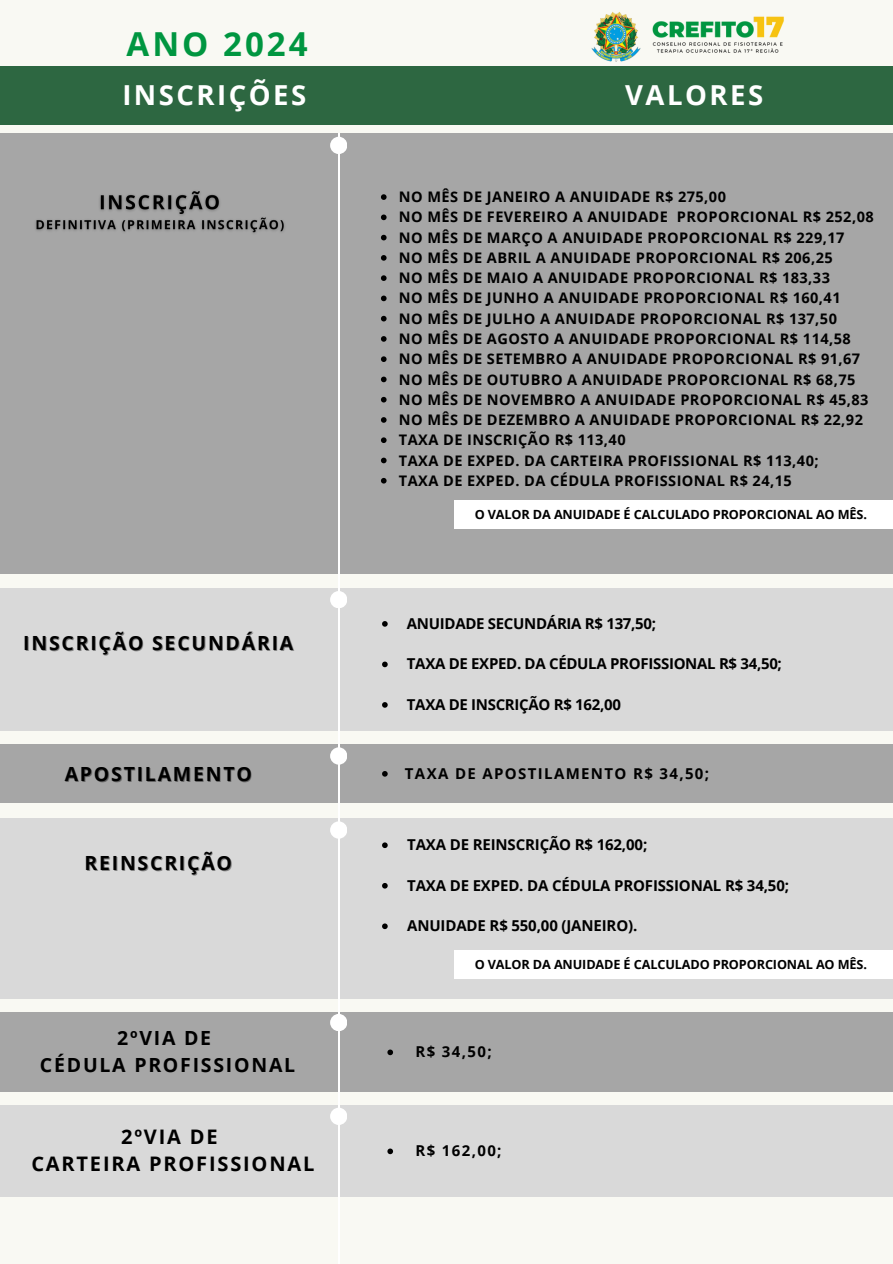
<style>
.page{position:relative;width:893px;height:1264px;background:#fff}
.page>*{position:absolute;margin:0;border:0;box-sizing:border-box;transform-origin:0 0}
.t1{font:700 33px "Open Sans";letter-spacing:.09em;color:#009640}
.t2{font:700 27.6px "Open Sans";letter-spacing:.09em;color:#fff}
.t3{font:700 20.1px "Open Sans";letter-spacing:.09em;color:#000}
.t4{font:700 19.5px "Open Sans";letter-spacing:.09em;color:#000}
.t5{font:700 15px "Open Sans";letter-spacing:-.01em;color:#000}
.t6{font:700 15px "Open Sans";letter-spacing:.09em;color:#000}
.t7{font:700 14.55px "Open Sans";letter-spacing:.03em;color:#000}
.t8{font:700 12.75px "Open Sans";letter-spacing:-.01em;color:#000}
</style>
<div class="page">
<div style="left:0;top:0;width:892px;height:1263px;background:#f9f9f3"></div>
<div style="left:0;top:133px;width:892px;height:440px;background:#a6a6a6"></div>
<div style="left:0;top:67px;width:892px;height:58px;background:#2d6741"></div>
<div style="left:330px;top:137px;width:17px;height:17px;background:#fff;border-radius:50%"></div>
<div style="left:0;top:587px;width:892px;height:143px;background:#d9d9d9"></div>
<div style="left:330px;top:591px;width:17px;height:17px;background:#fff;border-radius:50%"></div>
<img style="left:35px;top:191px;width:250px;height:42px">
<img style="left:591px;top:11px;width:193px;height:51px">
<div style="left:455px;top:500px;width:437px;height:29px;background:#fff"></div>
<svg style="left:381px;top:194px;width:5px;height:6px"></svg>
<svg style="left:381px;top:214px;width:5px;height:6px"></svg>
<svg style="left:381px;top:235px;width:5px;height:5px"></svg>
<svg style="left:381px;top:255px;width:5px;height:6px"></svg>
<svg style="left:381px;top:275px;width:5px;height:6px"></svg>
<svg style="left:381px;top:295px;width:5px;height:6px"></svg>
<svg style="left:381px;top:316px;width:5px;height:5px"></svg>
<svg style="left:381px;top:336px;width:5px;height:6px"></svg>
<svg style="left:381px;top:356px;width:5px;height:6px"></svg>
<svg style="left:381px;top:376px;width:5px;height:6px"></svg>
<svg style="left:381px;top:397px;width:5px;height:5px"></svg>
<svg style="left:381px;top:417px;width:5px;height:6px"></svg>
<svg style="left:381px;top:437px;width:5px;height:6px"></svg>
<svg style="left:381px;top:457px;width:5px;height:6px"></svg>
<svg style="left:381px;top:478px;width:5px;height:5px"></svg>
<div style="left:0;top:744px;width:892px;height:58px;background:#a6a6a6"></div>
<div style="left:0;top:818px;width:892px;height:180px;background:#d9d9d9"></div>
<div style="left:0;top:1011px;width:892px;height:80px;background:#a6a6a6"></div>
<div style="left:0;top:1105px;width:892px;height:91px;background:#d9d9d9"></div>
<hr style="left:338px;top:133px;width:1px;height:1130px;background:#fff">
<svg style="left:382px;top:621px;width:5px;height:5px"></svg>
<svg style="left:382px;top:661px;width:5px;height:6px"></svg>
<svg style="left:382px;top:702px;width:5px;height:5px"></svg>
<div style="left:330px;top:747px;width:17px;height:17px;background:#fff;border-radius:50%"></div>
<div style="left:330px;top:821px;width:17px;height:17px;background:#fff;border-radius:50%"></div>
<div style="left:330px;top:1013px;width:17px;height:17px;background:#fff;border-radius:50%"></div>
<div style="left:330px;top:1107px;width:17px;height:17px;background:#fff;border-radius:50%"></div>
<svg style="left:382px;top:771px;width:5px;height:5px"></svg>
<svg style="left:382px;top:842px;width:5px;height:6px"></svg>
<svg style="left:382px;top:883px;width:5px;height:5px"></svg>
<svg style="left:382px;top:923px;width:5px;height:6px"></svg>
<div style="left:455px;top:950px;width:437px;height:28px;background:#fff"></div>
<svg style="left:387px;top:1049px;width:6px;height:6px"></svg>
<svg style="left:387px;top:1148px;width:6px;height:6px"></svg>
<p class="t1" style="left:127px;top:21px;width:182px">ANO 2024</p>
<p class="t2" style="left:122px;top:76px;width:185px">INSCRIÇÕES</p>
<p class="t2" style="left:625px;top:76px;width:140px">VALORES</p>
<p class="t7" style="left:399px;top:187px;width:328px">NO MÊS DE JANEIRO A ANUIDADE R$ 275,00</p>
<p class="t7" style="left:399px;top:207px;width:476px">NO MÊS DE FEVEREIRO A ANUIDADE PROPORCIONAL R$ 252,08</p>
<p class="t7" style="left:399px;top:227px;width:447px">NO MÊS DE MARÇO A ANUIDADE PROPORCIONAL R$ 229,17</p>
<p class="t7" style="left:399px;top:247px;width:435px">NO MÊS DE ABRIL A ANUIDADE PROPORCIONAL R$ 206,25</p>
<p class="t7" style="left:399px;top:268px;width:432px">NO MÊS DE MAIO A ANUIDADE PROPORCIONAL R$ 183,33</p>
<p class="t7" style="left:399px;top:288px;width:443px">NO MÊS DE JUNHO A ANUIDADE PROPORCIONAL R$ 160,41</p>
<p class="t7" style="left:399px;top:308px;width:439px">NO MÊS DE JULHO A ANUIDADE PROPORCIONAL R$ 137,50</p>
<p class="t7" style="left:399px;top:328px;width:453px">NO MÊS DE AGOSTO A ANUIDADE PROPORCIONAL R$ 114,58</p>
<p class="t7" style="left:399px;top:349px;width:463px">NO MÊS DE SETEMBRO A ANUIDADE PROPORCIONAL R$ 91,67</p>
<p class="t7" style="left:399px;top:369px;width:458px">NO MÊS DE OUTUBRO A ANUIDADE PROPORCIONAL R$ 68,75</p>
<p class="t7" style="left:399px;top:389px;width:471px">NO MÊS DE NOVEMBRO A ANUIDADE PROPORCIONAL R$ 45,83</p>
<p class="t7" style="left:399px;top:409px;width:465px">NO MÊS DE DEZEMBRO A ANUIDADE PROPORCIONAL R$ 22,92</p>
<p class="t7" style="left:399px;top:430px;width:228px">TAXA DE INSCRIÇÃO R$ 113,40</p>
<p class="t7" style="left:399px;top:450px;width:421px">TAXA DE EXPED. DA CARTEIRA PROFISSIONAL R$ 113,40;</p>
<p class="t7" style="left:399px;top:470px;width:394px">TAXA DE EXPED. DA CÉDULA PROFISSIONAL R$ 24,15</p>
<p class="t4" style="left:23px;top:629px;width:271px">INSCRIÇÃO SECUNDÁRIA</p>
<p class="t8" style="left:474px;top:505px;width:394px">O VALOR DA ANUIDADE É CALCULADO PROPORCIONAL AO MÊS.</p>
<p class="t5" style="left:407px;top:613px;width:251px">ANUIDADE SECUNDÁRIA R$ 137,50;</p>
<p class="t5" style="left:407px;top:653px;width:376px">TAXA DE EXPED. DA CÉDULA PROFISSIONAL R$ 34,50;</p>
<p class="t5" style="left:407px;top:694px;width:215px">TAXA DE INSCRIÇÃO R$ 162,00</p>
<p class="t4" style="left:65px;top:760px;width:189px">APOSTILAMENTO</p>
<p class="t6" style="left:405px;top:762px;width:306px">TAXA DE APOSTILAMENTO R$ 34,50;</p>
<p class="t4" style="left:84px;top:849px;width:149px">REINSCRIÇÃO</p>
<p class="t4" style="left:117px;top:1024px;width:95px">2ºVIA DE</p>
<p class="t4" style="left:40px;top:1051px;width:257px">CÉDULA PROFISSIONAL</p>
<p class="t3" style="left:121px;top:1122px;width:98px">2ºVIA DE</p>
<p class="t3" style="left:31px;top:1149px;width:284px">CARTEIRA PROFISSIONAL</p>
<p class="t5" style="left:407px;top:834px;width:242px">TAXA DE REINSCRIÇÃO R$ 162,00;</p>
<p class="t5" style="left:407px;top:874px;width:383px">TAXA DE EXPED. DA CÉDULA PROFISSIONAL R$ 34,50;</p>
<p class="t5" style="left:407px;top:915px;width:231px">ANUIDADE R$ 550,00 (JANEIRO).</p>
<p class="t8" style="left:474px;top:954px;width:394px">O VALOR DA ANUIDADE É CALCULADO PROPORCIONAL AO MÊS.</p>
<p class="t5" style="left:415px;top:1041px;width:78px">R$ 34,50;</p>
<p class="t5" style="left:415px;top:1140px;width:87px">R$ 162,00;</p>
</div>
